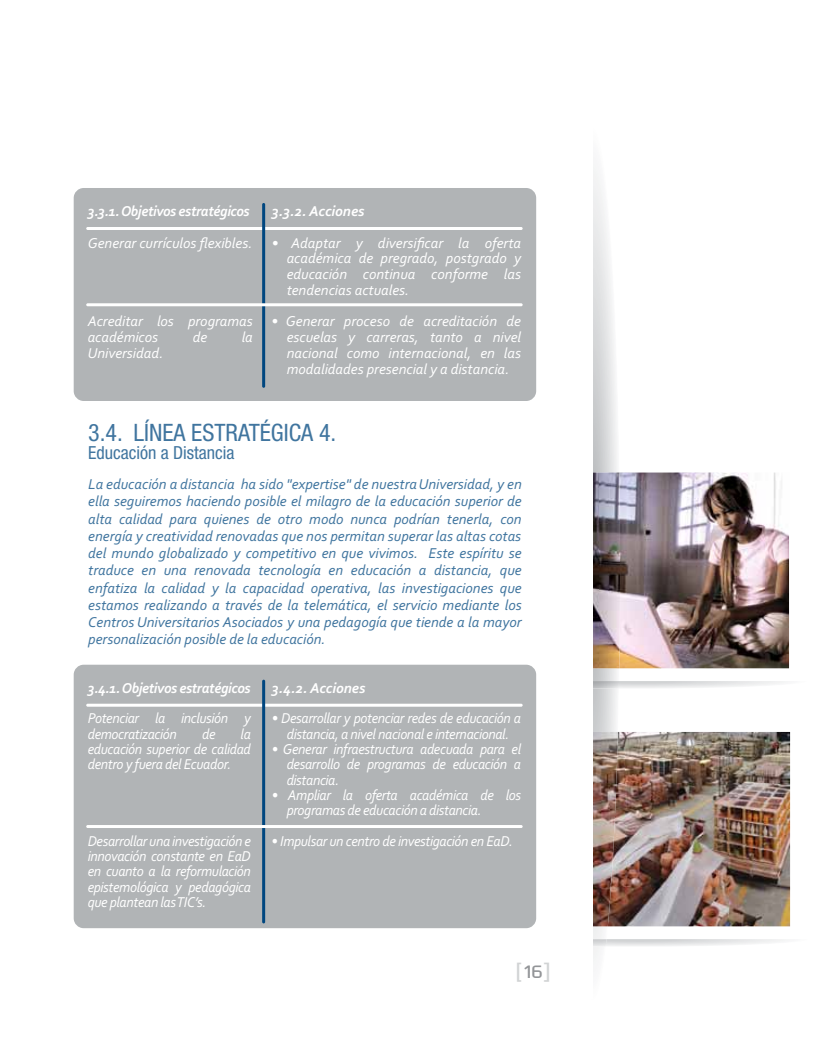
<style>
.page{position:relative;width:830px;height:1063px;background:#fff}
.page>*{position:absolute;margin:0;border:0;box-sizing:border-box;transform-origin:0 0}
.t1{font:condensed 24px "Helvetica 57";color:#40759f}
.t2{font:300 21px "Olney";color:#d1d3d4}
.t3{font:condensed 18px "Helvetica 57";color:#40759f}
.t4{font:italic 15px/17.2px "Corbel";color:#40759f;text-align:justify}
.t5{font:italic 15px/15.3px "Corbel";letter-spacing:-.025em;color:#fff;text-align:justify;scale:.95 1}
.t6{font:italic 15px/15.8px "Corbel";letter-spacing:-.025em;color:#fff;text-align:justify}
.t7{font:italic 15px/15.8px "Corbel";color:#fff}
.t8{font:italic 700 15px "Corbel";letter-spacing:-.025em;color:#fff}
.t9{font:italic 700 15px "Corbel";color:#fff}
.s1{font-size:18.9px;color:#939598}
</style>
<div class="page">
<img style="left:619px;top:473px;width:169px;height:195px">
<img style="left:619px;top:732px;width:170px;height:194px">
<svg style="left:593px;top:167px;width:26px;height:795px"></svg>
<svg style="left:593px;top:668px;width:196px;height:21px"></svg>
<img style="left:593px;top:473px;width:26px;height:195px">
<svg style="left:593px;top:926px;width:197px;height:21px"></svg>
<img style="left:593px;top:732px;width:24px;height:194px">
<div style="left:74px;top:665px;width:462px;height:263px;background:#b1b4b6;border-radius:10px"></div>
<hr style="left:86px;top:704px;width:436px;height:3px;background:#fff;border-radius:2px">
<hr style="left:262px;top:680px;width:3px;height:243px;background:#00467f;border-radius:2px">
<hr style="left:86px;top:825px;width:436px;height:3px;background:#fff;border-radius:2px">
<div style="left:74px;top:188px;width:462px;height:213px;background:#b1b4b6;border-radius:10px"></div>
<hr style="left:86px;top:227px;width:436px;height:3px;background:#fff;border-radius:2px">
<hr style="left:262px;top:203px;width:3px;height:185px;background:#00467f;border-radius:2px">
<hr style="left:86px;top:303px;width:436px;height:3px;background:#fff;border-radius:2px">
<p class="t8" style="left:88px;top:202px;width:163px">3.3.1. Objetivos estratégicos</p>
<p class="t7" style="left:88px;top:234px;width:166px">Generar currículos flexibles.</p>
<p class="t7" style="left:88px;top:313px;width:167px">Acreditar los programas académicos</p>
<p class="t6" style="left:192px;top:329px;width:16px">de</p>
<p class="t6" style="left:241px;top:329px;width:13px">la</p>
<p class="t7" style="left:88px;top:345px;width:77px">Universidad.</p>
<p class="t9" style="left:271px;top:202px;width:94px">3.3.2. Acciones</p>
<p class="t6" style="left:286px;top:234px;width:236px;text-indent:-15px">• Adaptar y diversificar la oferta académica de pregrado, postgrado y educación continua conforme las tendencias actuales.</p>
<p class="t6" style="left:286px;top:313px;width:236px;text-indent:-15px">• Generar proceso de acreditación de escuelas y carreras, tanto a nivel nacional como internacional, en las modalidades presencial y a distancia.</p>
<h1 class="t1" style="left:88px;top:419px;width:249px">3.4. LÍNEA ESTRATÉGICA 4.</h1>
<p class="t3" style="left:88px;top:443px;width:148px">Educación a Distancia</p>
<p class="t4" style="left:88px;top:475px;width:435px">La educación a distancia ha sido "expertise" de nuestra Universidad, y en ella seguiremos haciendo posible el milagro de la educación superior de alta calidad para quienes de otro modo nunca podrían tenerla, con energía y creatividad renovadas que nos permitan superar las altas cotas del mundo globalizado y competitivo en que vivimos. Este espíritu se traduce en una renovada tecnología en educación a distancia, que enfatiza la calidad y la capacidad operativa, las investigaciones que estamos realizando a través de la telemática, el servicio mediante los Centros Universitarios Asociados y una pedagogía que tiende a la mayor personalización posible de la educación.</p>
<p class="t8" style="left:88px;top:679px;width:164px">3.4.1. Objetivos estratégicos</p>
<p class="t5" style="left:88px;top:710px;width:173px">Potenciar la inclusión y democratización</p>
<p class="t5" style="left:88px;top:726px;width:173px;text-indent:153px">la educación superior de calidad dentro y fuera del Ecuador.</p>
<p class="t5" style="left:202px;top:726px;width:16px">de</p>
<p class="t5" style="left:88px;top:833px;width:173px">Desarrollar una investigación e innovación constante en EaD en cuanto a la reformulación epistemológica y pedagógica que plantean las TIC’s.</p>
<p class="t9" style="left:271px;top:679px;width:95px">3.4.2. Acciones</p>
<p class="t5" style="left:271px;top:710px;width:264px;text-align:center">• Desarrollar y potenciar redes de educación a distancia, a nivel nacional e internacional.</p>
<p class="t5" style="left:286px;top:741px;width:248px;text-indent:-15px">• Generar infraestructura adecuada para el desarrollo de programas de educación a distancia.</p>
<p class="t5" style="left:286px;top:787px;width:248px;text-indent:-15px">• Ampliar la oferta académica de los programas de educación a distancia.</p>
<p class="t5" style="left:271px;top:833px;width:255px">• Impulsar un centro de investigación en EaD.</p>
<h2 class="t2" style="left:515px;top:957px;width:37px">[<span class="s1">16</span>]</h2>
</div>
